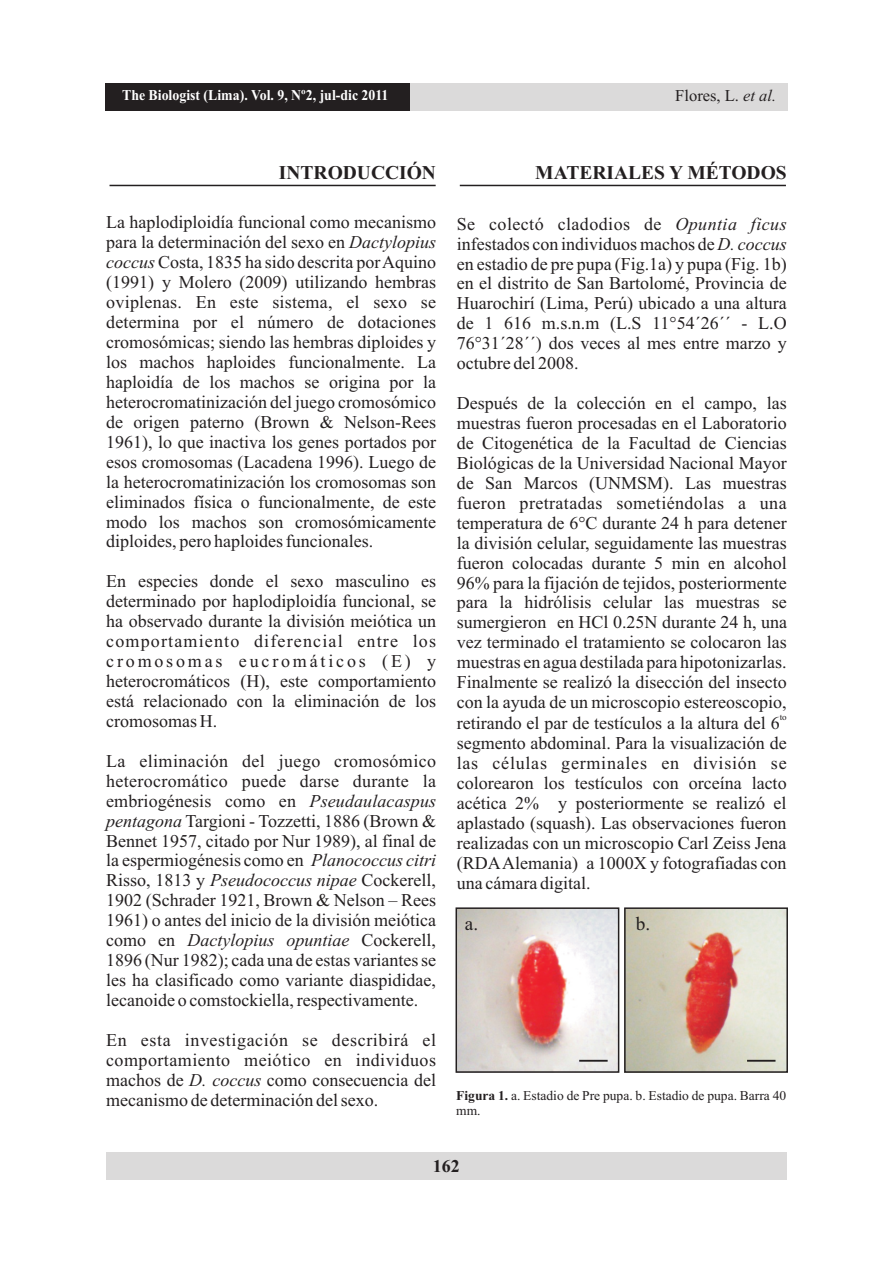
<style>
.page{position:relative;width:893px;height:1263px;background:#fff}
.page>*{position:absolute;margin:0;border:0;box-sizing:border-box;transform-origin:0 0}
.t1{font:700 19.5px "Times New Roman";color:#231f20}
.t2{font:19.2px "Times New Roman";color:#231f20}
.t3{font:18px/20px "Times New Roman";color:#231f20;text-align:justify}
.t4{font:700 18px "Times New Roman";color:#231f20}
.t5{font:16.5px "Times New Roman";color:#231f20}
.t6{font:700 15px "Times New Roman";color:#fff;scale:.92 1}
.t7{font:13.5px/15px "Times New Roman";color:#231f20}
.t8{font:9px "Times New Roman";color:#231f20}
.s1{font-style:italic}
.s2{font-weight:700}
</style>
<div class="page">
<hr style="left:110px;top:185px;width:326px;height:1px;background:#231f20">
<hr style="left:460px;top:185px;width:326px;height:1px;background:#231f20">
<div style="left:106px;top:1152px;width:680px;height:28px;background:#dbdada"></div>
<div style="left:106px;top:83px;width:681px;height:28px;background:#dbdada"></div>
<div style="left:106px;top:83px;width:304px;height:28px;background:#231f20"></div>
<img style="left:627px;top:910px;width:158px;height:160px">
<div style="left:624px;top:907px;width:164px;height:166px;border:2px solid #231f20"></div>
<img style="left:458px;top:910px;width:158px;height:160px">
<div style="left:455px;top:907px;width:164px;height:166px;border:2px solid #231f20"></div>
<hr style="left:579px;top:1060px;width:29px;height:2px;background:#231f20">
<hr style="left:747px;top:1060px;width:28px;height:2px;background:#231f20">
<p class="t6" style="left:122px;top:90px;width:291px">The Biologist (Lima). Vol. 9, Nº2, jul-dic 2011</p>
<p class="t5" style="left:675px;top:90px;width:102px">Flores, L. <span class="s1">et al.</span></p>
<p class="t1" style="left:279px;top:165px;width:159px">INTRODUCCIÓN</p>
<p class="t3" style="left:106px;top:214px;width:331px">La haplodiploidía funcional como mecanismo para la determinación del sexo en <span class="s1">Dactylopius coccus</span>Costa, 1835 ha sido descrita por Aquino (1991) y Molero (2009) utilizando hembras oviplenas. En este sistema, el sexo se determina por el número de dotaciones cromosómicas; siendo las hembras diploides y los machos haploides funcionalmente. La haploidía de los machos se origina por la heterocromatinización del juego cromosómico de origen paterno (Brown &amp; Nelson-Rees 1961), lo que inactiva los genes portados por esos cromosomas (Lacadena 1996). Luego de la heterocromatinización los cromosomas son eliminados física o funcionalmente, de este modo los machos son cromosómicamente diploides, pero haploides funcionales.</p>
<p class="t3" style="left:106px;top:573px;width:331px">En especies donde el sexo masculino es determinado por haplodiploidía funcional, se ha observado durante la división meiótica un comportamiento diferencial entre los cromosomas eucromáticos (E) y heterocromáticos (H), este comportamiento está relacionado con la eliminación de los cromosomas H.</p>
<p class="t3" style="left:106px;top:752px;width:331px">La eliminación del juego cromosómico heterocromático puede darse durante la embriogénesis como en <span class="s1">Pseudaulacaspus pentagona</span> Targioni - Tozzetti, 1886 (Brown &amp; Bennet 1957, citado por Nur 1989), al final de la espermiogénesis como en <span class="s1">Planococcus citri </span>Risso, 1813 y <span class="s1">Pseudococcus nipae</span> Cockerell, 1902 (Schrader 1921, Brown &amp; Nelson – Rees 1961) o antes del inicio de la división meiótica como en <span class="s1">Dactylopius opuntiae</span> Cockerell, 1896 (Nur 1982); cada una de estas variantes se les ha clasificado como variante diaspididae, lecanoide o comstockiella, respectivamente.</p>
<p class="t3" style="left:106px;top:1031px;width:331px">En esta investigación se describirá el comportamiento meiótico en individuos machos de <span class="s1">D. coccus</span> como consecuencia del mecanismo de determinación del sexo.</p>
<p class="t1" style="left:535px;top:165px;width:253px">MATERIALES Y MÉTODOS</p>
<p class="t3" style="left:457px;top:215px;width:331px">Se colectó cladodios de <span class="s1">Opuntia ficus </span>infestados con individuos machos de <span class="s1">D. coccus </span>en estadio de pre pupa (Fig.1a) y pupa (Fig. 1b) en el distrito de San Bartolomé, Provincia de Huarochirí (Lima, Perú) ubicado a una altura de 1 616 m.s.n.m (L.S 11°54´26´´ - L.O 76°31´28´´) dos veces al mes entre marzo y octubre del 2008.</p>
<p class="t3" style="left:457px;top:395px;width:332px">Después de la colección en el campo, las muestras fueron procesadas en el Laboratorio de Citogenética de la Facultad de Ciencias Biológicas de la Universidad Nacional Mayor de San Marcos (UNMSM). Las muestras fueron pretratadas sometiéndolas a una temperatura de 6°C durante 24 h para detener la división celular, seguidamente las muestras fueron colocadas durante 5 min en alcohol 96% para la fijación de tejidos, posteriormente para la hidrólisis celular las muestras se sumergieron en HCl 0.25N durante 24 h, una vez terminado el tratamiento se colocaron las muestras en agua destilada para hipotonizarlas.<br>Finalmente se realizó la disección del insecto con la ayuda de un microscopio estereoscopio,</p>
<p class="t8" style="left:780px;top:714px;width:9px">to</p>
<p class="t3" style="left:457px;top:715px;width:331px;text-align:left">retirando el par de testículos a la altura del 6 segmento abdominal. Para la visualización de las células germinales en división se colorearon los testículos con orceína lacto acética 2% y posteriormente se realizó el aplastado (squash). Las observaciones fueron realizadas con un microscopio Carl Zeiss Jena (RDAAlemania) a 1000X y fotografiadas con una cámara digital.</p>
<p class="t2" style="left:465px;top:917px;width:15px">a.</p>
<p class="t2" style="left:636px;top:917px;width:16px">b.</p>
<p class="t7" style="left:456px;top:1089px;width:331px"><span class="s2">Figura 1.</span> a. Estadio de Pre pupa. b. Estadio de pupa. Barra 40 mm.</p>
<p class="t4" style="left:433px;top:1160px;width:28px">162</p>
</div>
